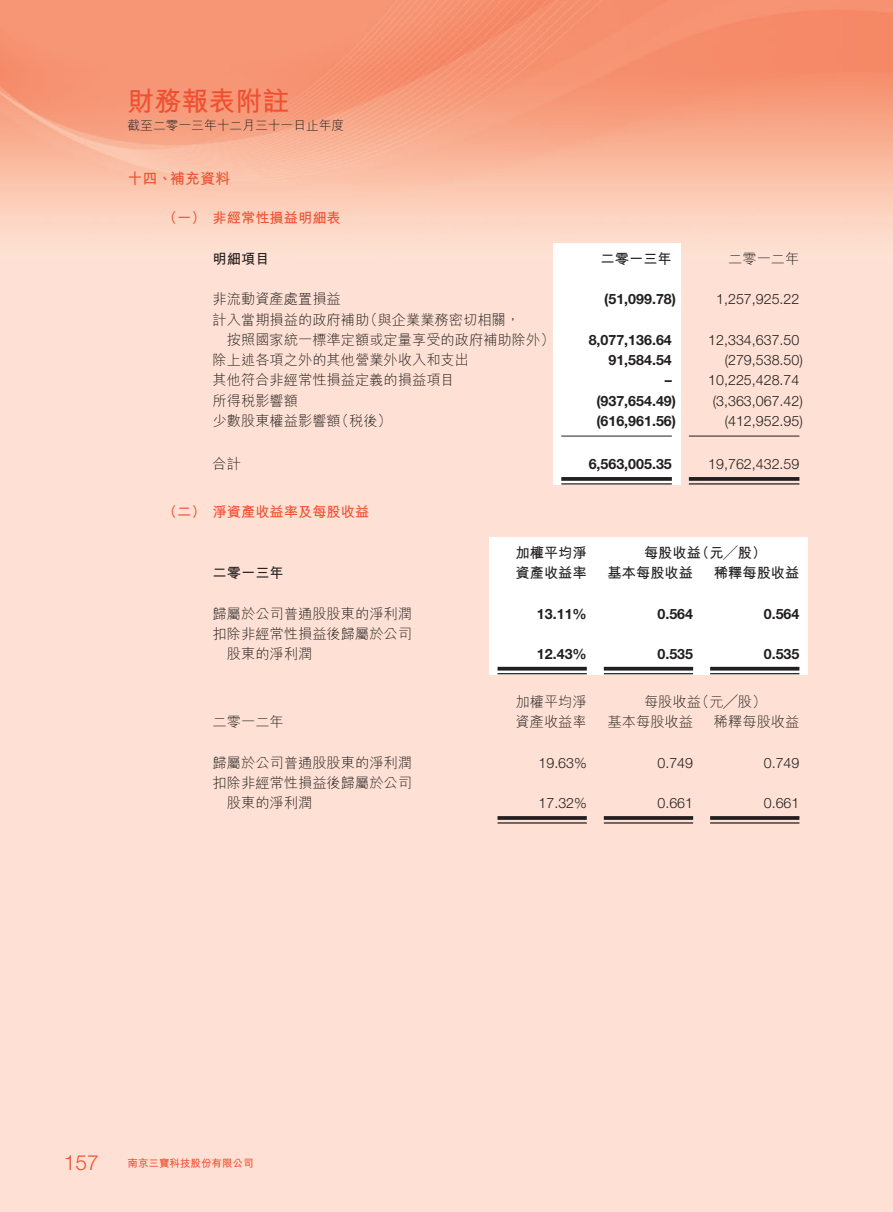
<style>
.page{position:relative;width:893px;height:1212px;background:#fff}
.page>*{position:absolute;margin:0;border:0;box-sizing:border-box;transform-origin:0 0}
.t1{font:700 27px "M Hei HK";color:#ef5032}
.t2{font:300 21px "Helvetica Neue LT Std";color:#ef5032}
.t3{font:700 15px "M Hei HK";color:#ef5032}
.t4{font:300 14.25px/20.2px "M Hei HK";color:#231f20}
.t5{font:300 14.25px "Helvetica Neue LT Std";color:#231f20}
.t6{font:700 14.25px "Helvetica Neue LT Std";color:#231f20}
.t7{font:700 14.25px "M Hei HK";color:#231f20}
.t8{font:700 14.25px "M Hei HK";color:#ef5032}
.t9{font:300 12.75px "M Hei HK";color:#231f20}
.t10{font:700 10.5px "M Hei HK";color:#ef5032}
</style>
<div class="page">
<img style="left:0;top:0;width:893px;height:1212px">
<div style="left:489px;top:537px;width:319px;height:137px;background:#fff"></div>
<div style="left:553px;top:243px;width:127px;height:241px;background:#fff"></div>
<hr style="left:561px;top:436px;width:111px;height:1px;background:#231f20">
<hr style="left:689px;top:436px;width:110px;height:1px;background:#231f20">
<svg style="left:561px;top:477px;width:111px;height:4px"></svg>
<hr style="left:561px;top:483px;width:111px;height:1px;background:#231f20">
<svg style="left:689px;top:477px;width:110px;height:4px"></svg>
<hr style="left:689px;top:483px;width:110px;height:1px;background:#231f20">
<hr style="left:497px;top:667px;width:90px;height:3px;background:#231f20">
<hr style="left:497px;top:673px;width:90px;height:1px;background:#231f20">
<hr style="left:604px;top:667px;width:89px;height:3px;background:#231f20">
<hr style="left:604px;top:673px;width:89px;height:1px;background:#231f20">
<hr style="left:710px;top:667px;width:89px;height:3px;background:#231f20">
<hr style="left:710px;top:673px;width:89px;height:1px;background:#231f20">
<svg style="left:497px;top:816px;width:90px;height:4px"></svg>
<hr style="left:497px;top:822px;width:90px;height:1px;background:#231f20">
<svg style="left:604px;top:816px;width:89px;height:4px"></svg>
<hr style="left:604px;top:822px;width:89px;height:1px;background:#231f20">
<svg style="left:710px;top:816px;width:89px;height:4px"></svg>
<hr style="left:710px;top:822px;width:89px;height:1px;background:#231f20">
<h1 class="t1" style="left:128px;top:81px;width:163px">財務報表附註</h1>
<p class="t9" style="left:128px;top:117px;width:218px">截至二零一三年十二月三十一日止年度</p>
<p class="t3" style="left:170px;top:167px;width:62px">補充資料</p>
<p class="t3" style="left:128px;top:167px;width:46px">十四、</p>
<p class="t8" style="left:163px;top:208px;width:44px">（一）</p>
<p class="t8" style="left:163px;top:502px;width:44px">（二）</p>
<p class="t8" style="left:213px;top:208px;width:130px">非經常性損益明細表</p>
<p class="t7" style="left:213px;top:248px;width:59px">明細項目</p>
<p class="t7" style="left:601px;top:248px;width:73px">二零一三年</p>
<p class="t4" style="left:728px;top:248px;width:73px">二零一二年</p>
<p class="t4" style="left:213px;top:288px;width:130px">非流動資產處置損益</p>
<p class="t6" style="left:604px;top:290px;width:73px">)51,099.78(</p>
<p class="t5" style="left:716px;top:291px;width:85px">1,257,925.22</p>
<p class="t4" style="left:363px;top:309px;width:158px">（與企業業務密切相關，</p>
<p class="t4" style="left:213px;top:309px;width:158px">計入當期損益的政府補助</p>
<p class="t4" style="left:227px;top:329px;width:329px">按照國家統一標準定額或定量享受的政府補助除外(</p>
<p class="t6" style="left:589px;top:331px;width:85px">8,077,136.64</p>
<p class="t5" style="left:708px;top:331px;width:93px">12,334,637.50</p>
<p class="t4" style="left:213px;top:349px;width:258px">除上述各項之外的其他營業外收入和支出</p>
<p class="t6" style="left:608px;top:351px;width:65px">91,584.54</p>
<p class="t5" style="left:725px;top:351px;width:80px">)279,538.50(</p>
<p class="t4" style="left:213px;top:369px;width:244px">其他符合非經常性損益定義的損益項目</p>
<p class="t6" style="left:665px;top:371px;width:9px">–</p>
<p class="t5" style="left:708px;top:372px;width:93px">10,225,428.74</p>
<p class="t4" style="left:213px;top:390px;width:87px">所得稅影響額</p>
<p class="t6" style="left:596px;top:392px;width:81px">)937,654.49(</p>
<p class="t5" style="left:713px;top:392px;width:92px">)3,363,067.42(</p>
<p class="t4" style="left:335px;top:410px;width:58px">（稅後(</p>
<p class="t4" style="left:213px;top:410px;width:130px">少數股東權益影響額</p>
<p class="t6" style="left:596px;top:412px;width:81px">)616,961.56(</p>
<p class="t5" style="left:725px;top:412px;width:80px">)412,952.95(</p>
<p class="t4" style="left:213px;top:453px;width:30px">合計</p>
<p class="t8" style="left:213px;top:502px;width:158px">淨資產收益率及每股收益</p>
<p class="t6" style="left:589px;top:455px;width:85px">6,563,005.35</p>
<p class="t5" style="left:708px;top:456px;width:93px">19,762,432.59</p>
<p class="t7" style="left:516px;top:542px;width:73px">加權平均淨</p>
<p class="t7" style="left:695px;top:542px;width:73px">（元╱股(</p>
<p class="t7" style="left:644px;top:542px;width:58px">每股收益</p>
<p class="t7" style="left:213px;top:562px;width:73px">二零一三年</p>
<p class="t7" style="left:516px;top:562px;width:73px">資產收益率</p>
<p class="t7" style="left:608px;top:562px;width:87px">基本每股收益</p>
<p class="t7" style="left:714px;top:562px;width:87px">稀釋每股收益</p>
<p class="t4" style="left:213px;top:603px;width:201px">歸屬於公司普通股股東的淨利潤扣除非經常性損益後歸屬於公司</p>
<p class="t6" style="left:537px;top:605px;width:51px">13.11%</p>
<p class="t6" style="left:657px;top:605px;width:37px">0.564</p>
<p class="t6" style="left:764px;top:605px;width:37px">0.564</p>
<p class="t4" style="left:227px;top:643px;width:87px">股東的淨利潤</p>
<p class="t6" style="left:537px;top:645px;width:51px">12.43%</p>
<p class="t6" style="left:657px;top:645px;width:37px">0.535</p>
<p class="t6" style="left:764px;top:645px;width:37px">0.535</p>
<p class="t4" style="left:516px;top:691px;width:73px">加權平均淨</p>
<p class="t4" style="left:695px;top:691px;width:73px">（元╱股(</p>
<p class="t4" style="left:644px;top:691px;width:58px">每股收益</p>
<p class="t4" style="left:213px;top:711px;width:73px">二零一二年</p>
<p class="t4" style="left:516px;top:711px;width:73px">資產收益率</p>
<p class="t4" style="left:608px;top:711px;width:87px">基本每股收益</p>
<p class="t4" style="left:714px;top:711px;width:87px">稀釋每股收益</p>
<p class="t4" style="left:213px;top:752px;width:201px">歸屬於公司普通股股東的淨利潤扣除非經常性損益後歸屬於公司</p>
<p class="t5" style="left:538px;top:754px;width:50px">19.63%</p>
<p class="t5" style="left:657px;top:754px;width:37px">0.749</p>
<p class="t5" style="left:764px;top:754px;width:37px">0.749</p>
<p class="t4" style="left:227px;top:792px;width:87px">股東的淨利潤</p>
<p class="t5" style="left:538px;top:795px;width:50px">17.32%</p>
<p class="t5" style="left:657px;top:795px;width:37px">0.661</p>
<p class="t5" style="left:764px;top:795px;width:37px">0.661</p>
<h2 class="t2" style="left:64px;top:1150px;width:37px">157</h2>
<p class="t10" style="left:128px;top:1155px;width:127px">南京三寶科技股份有限公司</p>
</div>
